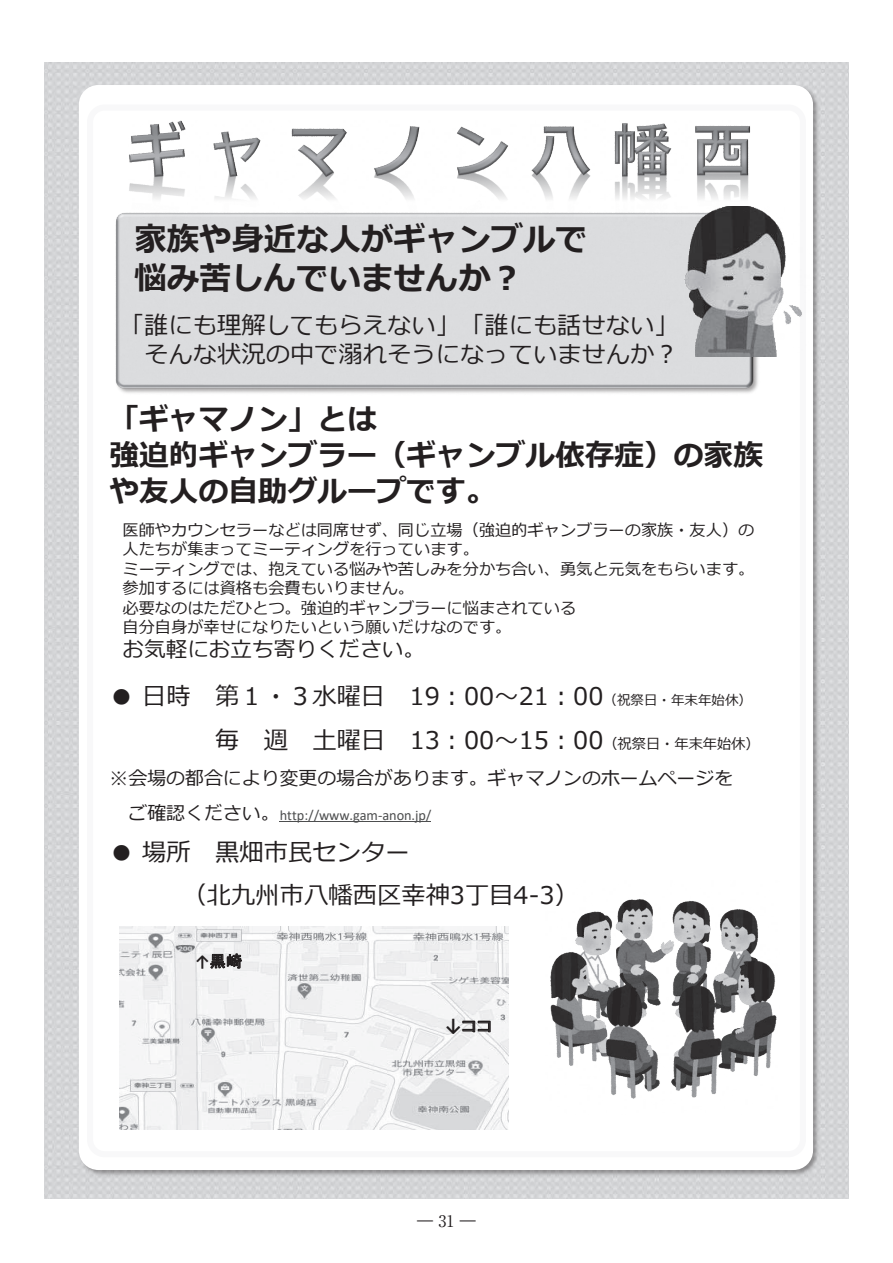
<style>
.page{position:relative;width:893px;height:1263px;background:#fff}
.page>*{position:absolute;margin:0;border:0;box-sizing:border-box;transform-origin:0 0}
.t1{font:700 32.4px/38.8px "Meiryo";color:#231f20}
.t2{font:700 29.7px/35.7px "Meiryo";color:#231f20}
.t3{font:24.3px/43.8px "Meiryo";color:#231f20}
.t4{font:21.6px "Meiryo";color:#231f20}
.t5{font:18.9px "Meiryo";color:#231f20}
.t6{font:18.9px "MS P Gothic";color:#231f20}
.t7{font:16.2px/19.5px "Meiryo";color:#231f20}
.t8{font:16.2px "MS P Gothic";color:#231f20}
.t9{font:15.9px "Ryumin Pr 6 N";color:#231f20}
.t10{font:14.25px "Calibri";color:#4d4e4f}
.s1{font-size:13.5px}
.s2{font-size:14.25px}
.s3{font-family:"Meiryo";font-size:18.9px;color:#231f20}
.s4{font-family:"Calibri";font-weight:700}
</style>
<div class="page">
<div style="left:45px;top:62px;width:803px;height:1137px;background:#d4d5d7"></div>
<img style="left:76px;top:82px;width:744px;height:1095px">
<div style="left:79px;top:85px;width:734px;height:1085px;background:#fff;border-radius:20px"></div>
<div style="left:87px;top:105px;width:719px;height:1052px;border:6px solid #f8f8f9;border-radius:15px"></div>
<div style="left:115px;top:212px;width:643px;height:181px;background:#dbdcde"></div>
<img style="left:129px;top:120px;width:621px;height:106px">
<hr style="left:280px;top:821px;width:151px;height:1px;background:#4d4e4f">
<img style="left:120px;top:926px;width:388px;height:204px">
<img style="left:550px;top:899px;width:227px;height:200px">
<img style="left:663px;top:207px;width:143px;height:150px">
<h1 class="t1" style="left:134px;top:222px;width:455px">家族や身近な人がギャンブルで悩み苦しんでいませんか？</h1>
<h3 class="t3" style="left:120px;top:312px;width:560px;line-height:29.1px;text-align:right">「誰にも理解してもらえない」「誰にも話せない」そんな状況の中で溺れそうになっていませんか？</h3>
<h2 class="t2" style="left:110px;top:403px;width:655px">「ギャマノン」とは<br>強迫的ギャンブラー（ギャンブル依存症）の家族や友人の自助グループです。</h2>
<p class="t7" style="left:123px;top:521px;width:633px">医師やカウンセラーなどは同席せず、同じ立場（強迫的ギャンブラーの家族・友人）の人たちが集まってミーティングを行っています。<br>ミーティングでは、抱えている悩みや苦しみを分かち合い、勇気と元気をもらいます。参加するには資格も会費もいりません。<br>必要なのはただひとつ。強迫的ギャンブラーに悩まされている<br>自分自身が幸せになりたいという願いだけなのです。</p>
<h3 class="t4" style="left:123px;top:634px;width:304px">お気軽にお立ち寄りください。</h3>
<h3 class="t3" style="left:215px;top:675px;width:546px;text-indent:-106px">● 日時 第１・３水曜日 19：00～21：00<span class="s1">（祝祭日・年末年始休）</span>毎 週 土曜日 13：00～15：00<span class="s2">（祝祭日・年末年始休）</span></h3>
<p class="t5" style="left:110px;top:765px;width:625px">※会場の都合により変更の場合があります。ギャマノンのホームページを</p>
<p class="t10" style="left:128px;top:805px;width:304px"><span class="s3">ご確認ください。</span>http://www.gam-anon.jp/</p>
<h3 class="t3" style="left:182px;top:831px;width:398px;text-indent:-73px">● 場所 黒畑市民センター<br>（北九州市八幡西区幸神3丁目4-3）</h3>
<p class="t8" style="left:195px;top:953px;width:49px"><span class="s4">↑</span>黒崎</p>
<p class="t6" style="left:445px;top:1016px;width:49px"><span class="s4">↓</span>ココ</p>
<p class="t9" style="left:417px;top:1208px;width:60px">― 31 ―</p>
</div>
